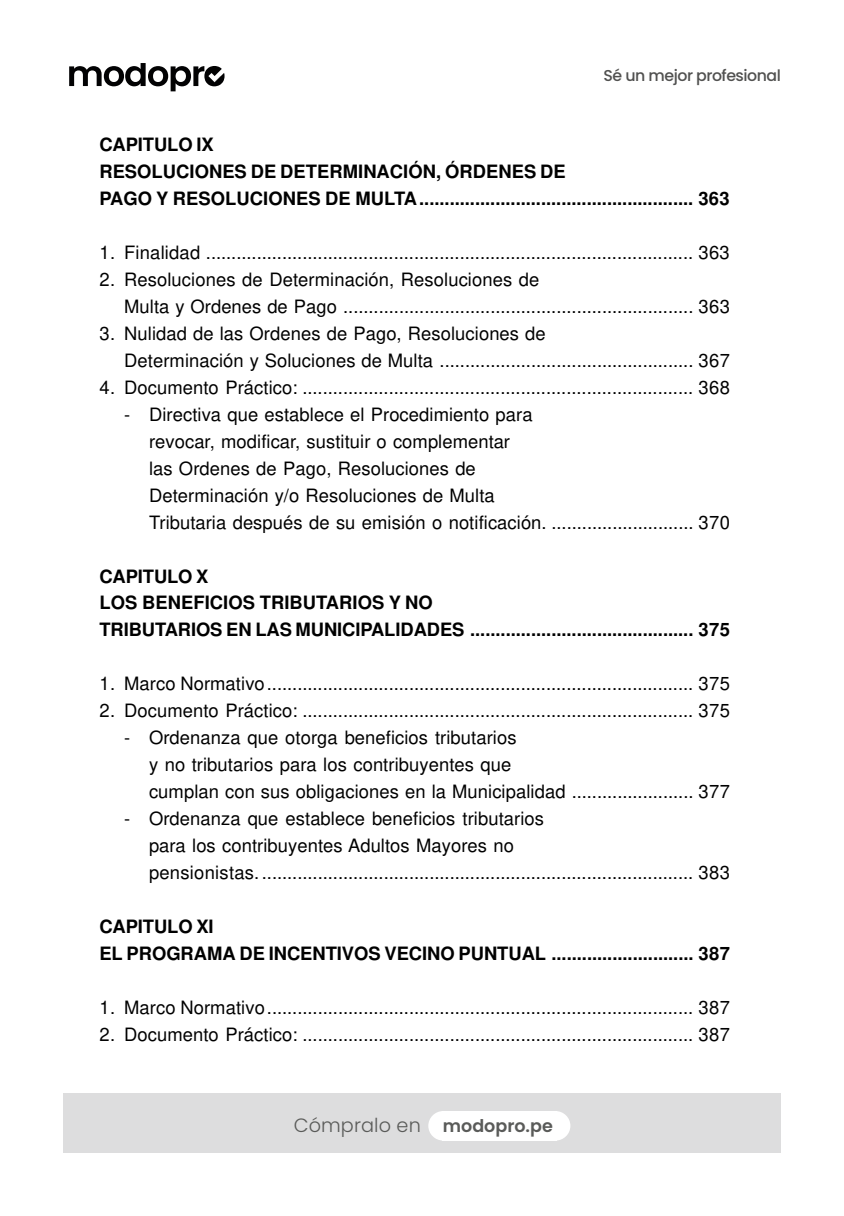
<style>
.page{position:relative;width:844px;height:1216px;background:#fff}
.page>*{position:absolute;margin:0;border:0;box-sizing:border-box;transform-origin:0 0}
.t1{font:300 19.25px "Poppins";letter-spacing:.005em;color:#5a5b59}
.t2{font:18.38px/26.9px "Helvetica";letter-spacing:.005em;color:#000}
.t3{font:700 18.38px/26.9px "Helvetica";color:#000}
.t4{font:500 15.75px "Poppins";letter-spacing:-.03em;color:#515150}
.s1{font-weight:600;font-size:17.5px}
</style>
<div class="page">
<div style="left:63px;top:1093px;width:717px;height:59px;background:#ddddde"></div>
<div style="left:428px;top:1110px;width:30px;height:30px;background:#fff;border-radius:50%"></div>
<div style="left:540px;top:1110px;width:30px;height:30px;background:#fff;border-radius:50%"></div>
<div style="left:441px;top:1111px;width:115px;height:29px;background:#fff"></div>
<svg style="left:69px;top:63px;width:155px;height:28px"></svg>
<p class="t4" style="left:603px;top:66px;width:179px">Sé un mejor profesional</p>
<p class="t3" style="left:99px;top:131px;width:631px">CAPITULO IX<br>RESOLUCIONES DE DETERMINACIÓN, ÓRDENES DE<br>PAGO Y RESOLUCIONES DE MULTA...................................................... 363</p>
<p class="t2" style="left:99px;top:239px;width:632px">1. Finalidad ................................................................................................ 363</p>
<p class="t2" style="left:124px;top:266px;width:607px;text-indent:-25px">2. Resoluciones de Determinación, Resoluciones de<br>Multa y Ordenes de Pago ..................................................................... 363</p>
<p class="t2" style="left:124px;top:319px;width:607px;text-indent:-25px">3. Nulidad de las Ordenes de Pago, Resoluciones de<br>Determinación y Soluciones de Multa .................................................. 367</p>
<p class="t2" style="left:99px;top:374px;width:631px">4. Documento Práctico: ............................................................................. 368</p>
<p class="t2" style="left:149px;top:400px;width:582px;text-indent:-25px">- Directiva que establece el Procedimiento para<br>revocar, modificar, sustituir o complementar<br>las Ordenes de Pago, Resoluciones de<br>Determinación y/o Resoluciones de Multa<br>Tributaria después de su emisión o notificación. ............................ 370</p>
<p class="t3" style="left:99px;top:562px;width:631px">CAPITULO X<br>LOS BENEFICIOS TRIBUTARIOS Y NO<br>TRIBUTARIOS EN LAS MUNICIPALIDADES ............................................ 375</p>
<p class="t2" style="left:99px;top:670px;width:632px">1. Marco Normativo.................................................................................... 375</p>
<p class="t2" style="left:99px;top:697px;width:631px">2. Documento Práctico: ............................................................................. 375</p>
<p class="t2" style="left:149px;top:724px;width:582px;text-indent:-25px">- Ordenanza que otorga beneficios tributarios<br>y no tributarios para los contribuyentes que<br>cumplan con sus obligaciones en la Municipalidad ........................ 377</p>
<p class="t2" style="left:149px;top:805px;width:582px;text-indent:-25px">- Ordenanza que establece beneficios tributarios<br>para los contribuyentes Adultos Mayores no pensionistas...................................................................................... 383</p>
<p class="t3" style="left:99px;top:912px;width:632px">CAPITULO XI<br>EL PROGRAMA DE INCENTIVOS VECINO PUNTUAL ............................ 387</p>
<p class="t2" style="left:99px;top:993px;width:632px">1. Marco Normativo.................................................................................... 387</p>
<p class="t2" style="left:99px;top:1020px;width:631px">2. Documento Práctico: ............................................................................. 387</p>
<p class="t1" style="left:294px;top:1113px;width:260px">Cómpralo en <span class="s1">modopro.pe</span></p>
</div>
